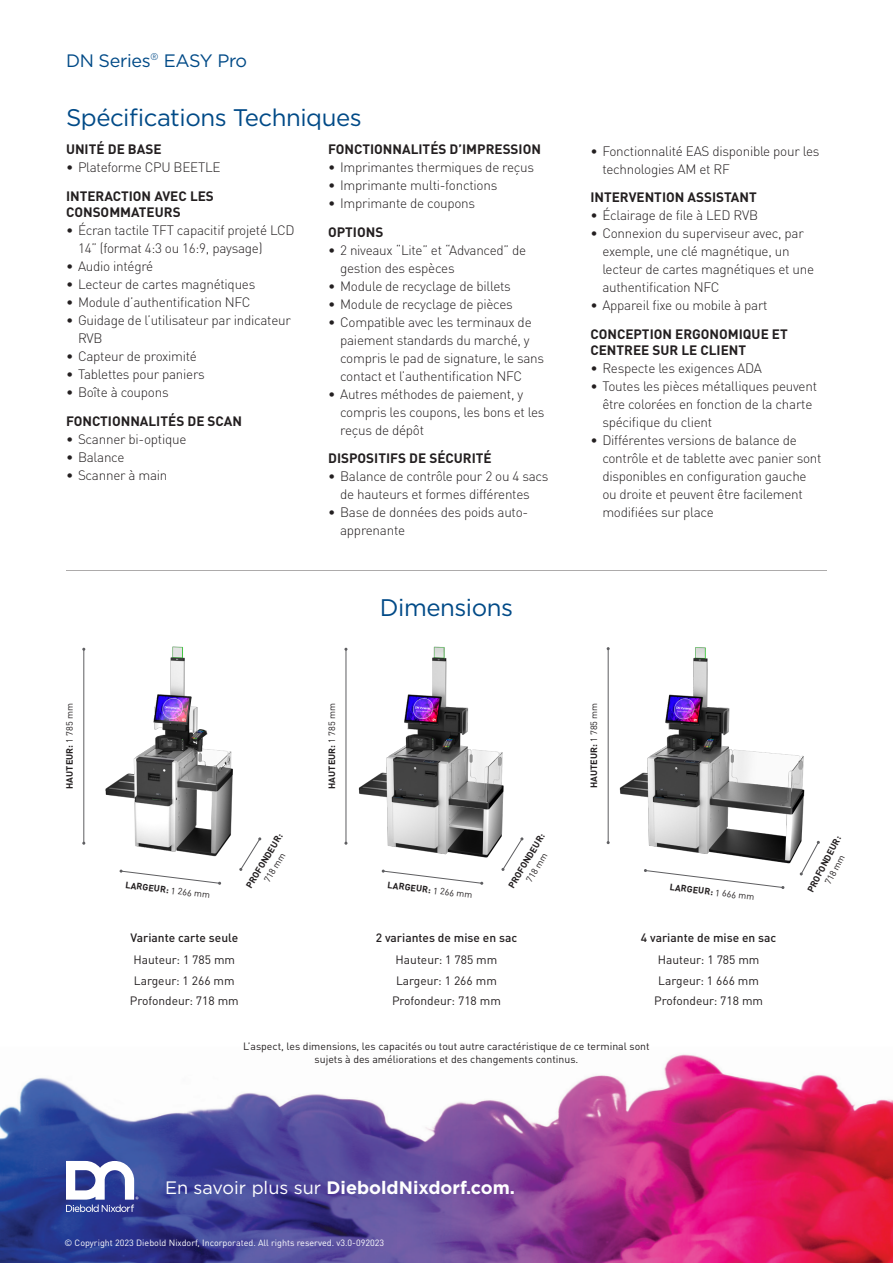
<style>
.page{position:relative;width:893px;height:1263px;background:#fff}
.page>*{position:absolute;margin:0;border:0;box-sizing:border-box;transform-origin:0 0}
.H2_-_Blue_Catagory_Titles{font:24px "Gotham";letter-spacing:-.02em;color:#004a87}
.t1{font:700 18px "Gotham";color:#fff}
.t2{font:18px "Gotham";letter-spacing:-.02em;color:#004a87}
.t3{font:300 13.5px/18px "DIN Pro";letter-spacing:-.02em;color:#231f20}
.H3_-_Section_titles{font:700 13.5px/16.5px "DIN Pro";color:#231f20}
.Dimensions{font:12px "DIN Pro";color:#231f20}
.Dimensions-2{font:500 12px "DIN Pro";color:#231f20}
.Dimensions-3{font:10.5px "DIN Pro";color:#231f20}
.t4{font:700 9.15px "DIN Pro";letter-spacing:.01em;color:#231f20}
.t5{font:9.15px "DIN Pro";color:#231f20}
.t6{font:9px "DIN Pro";color:#fff}
.s1{font-weight:400}
</style>
<div class="page">
<img style="left:0;top:1054px;width:893px;height:209px">
<svg style="left:66px;top:1161px;width:73px;height:51px"></svg>
<hr style="left:66px;top:570px;width:761px;height:1px;background:#231f20">
<svg style="left:662px;top:873px;width:122px;height:16px"></svg>
<svg style="left:395px;top:873px;width:88px;height:12px"></svg>
<svg style="left:133px;top:873px;width:88px;height:12px"></svg>
<svg style="left:800px;top:841px;width:20px;height:34px"></svg>
<hr style="left:608px;top:649px;width:1px;height:194px;background:#5e5e61">
<hr style="left:346px;top:649px;width:1px;height:194px;background:#5e5e61">
<hr style="left:83px;top:649px;width:1px;height:194px;background:#5e5e61">
<img style="left:619px;top:647px;width:188px;height:226px">
<img style="left:358px;top:646px;width:166px;height:227px">
<img style="left:105px;top:646px;width:157px;height:227px">
<p class="t2" style="left:66px;top:49px;width:183px">DN Series<sup>®</sup> EASY Pro</p>
<p class="H2_-_Blue_Catagory_Titles" style="left:66px;top:102px;width:297px">Spécifications Techniques</p>
<p class="H3_-_Section_titles" style="left:66px;top:140px;width:97px">UNITÉ DE BASE</p>
<p class="t3" style="left:66px;top:158px;width:156px">• Plateforme CPU BEETLE</p>
<p class="H3_-_Section_titles" style="left:66px;top:187px;width:149px">INTERACTION AVEC LES<br>CONSOMMATEURS</p>
<p class="t3" style="left:78px;top:221px;width:218px;text-indent:-12px">• Écran tactile TFT capacitif projeté LCD<br>14” (format 4:3 ou 16:9, paysage)</p>
<p class="t3" style="left:66px;top:257px;width:89px">• Audio intégré</p>
<p class="t3" style="left:66px;top:275px;width:191px">• Lecteur de cartes magnétiques</p>
<p class="t3" style="left:66px;top:293px;width:186px">• Module d’authentification NFC</p>
<p class="t3" style="left:78px;top:311px;width:214px;text-indent:-12px">• Guidage de l’utilisateur par indicateur<br>RVB</p>
<p class="t3" style="left:66px;top:347px;width:132px">• Capteur de proximité</p>
<p class="t3" style="left:66px;top:365px;width:140px">• Tablettes pour paniers</p>
<p class="t3" style="left:66px;top:383px;width:104px">• Boîte à coupons</p>
<p class="H3_-_Section_titles" style="left:66px;top:412px;width:178px">FONCTIONNALITÉS DE SCAN</p>
<p class="t3" style="left:66px;top:429px;width:122px">• Scanner bi-optique</p>
<p class="t3" style="left:66px;top:447px;width:60px">• Balance</p>
<p class="t3" style="left:66px;top:465px;width:103px">• Scanner à main</p>
<p class="H3_-_Section_titles" style="left:328px;top:140px;width:214px">FONCTIONNALITÉS D’IMPRESSION</p>
<p class="t3" style="left:328px;top:158px;width:208px">• Imprimantes thermiques de reçus</p>
<p class="t3" style="left:328px;top:176px;width:171px">• Imprimante multi-fonctions</p>
<p class="t3" style="left:328px;top:194px;width:149px">• Imprimante de coupons</p>
<p class="H3_-_Section_titles" style="left:328px;top:223px;width:57px">OPTIONS</p>
<p class="t3" style="left:340px;top:240px;width:188px;text-indent:-12px">• 2 niveaux “Lite” et “Advanced” de gestion des espèces</p>
<p class="t3" style="left:328px;top:276px;width:184px">• Module de recyclage de billets</p>
<p class="t3" style="left:328px;top:294px;width:186px">• Module de recyclage de pièces</p>
<p class="t3" style="left:340px;top:312px;width:205px;text-indent:-12px">• Compatible avec les terminaux de paiement standards du marché, y compris le pad de signature, le sans contact et l’authentification NFC</p>
<p class="t3" style="left:340px;top:384px;width:206px;text-indent:-12px">• Autres méthodes de paiement, y compris les coupons, les bons et les reçus de dépôt</p>
<p class="H3_-_Section_titles" style="left:328px;top:449px;width:165px">DISPOSITIFS DE SÉCURITÉ</p>
<p class="t3" style="left:328px;top:467px;width:222px;text-align:center">• Balance de contrôle pour 2 ou 4 sacs de hauteurs et formes différentes</p>
<p class="t3" style="left:340px;top:503px;width:190px;text-indent:-12px">• Base de données des poids auto&shy;apprenante</p>
<p class="t4" style="left:62px;top:789px;width:87px;rotate:-90deg">HAUTEUR: <span class="s1">1 785 mm</span></p>
<p class="t4" style="left:325px;top:789px;width:87px;rotate:-90deg">HAUTEUR: <span class="s1">1 785 mm</span></p>
<p class="H2_-_Blue_Catagory_Titles" style="left:380px;top:592px;width:135px">Dimensions</p>
<p class="t3" style="left:602px;top:141px;width:219px;text-indent:-12px">• Fonctionnalité EAS disponible pour les technologies AM et RF</p>
<p class="H3_-_Section_titles" style="left:590px;top:188px;width:168px">INTERVENTION ASSISTANT</p>
<p class="t3" style="left:590px;top:206px;width:169px">• Éclairage de file à LED RVB</p>
<p class="t3" style="left:602px;top:224px;width:213px;text-indent:-12px">• Connexion du superviseur avec, par exemple, une clé magnétique, un lecteur de cartes magnétiques et une authentification NFC</p>
<p class="t3" style="left:590px;top:296px;width:179px">• Appareil fixe ou mobile à part</p>
<p class="H3_-_Section_titles" style="left:590px;top:325px;width:199px">CONCEPTION ERGONOMIQUE ET<br>CENTREE SUR LE CLIENT</p>
<p class="t3" style="left:590px;top:359px;width:173px">• Respecte les exigences ADA</p>
<p class="t3" style="left:602px;top:377px;width:216px;text-indent:-12px">• Toutes les pièces métalliques peuvent être colorées en fonction de la charte spécifique du client</p>
<p class="t3" style="left:602px;top:431px;width:221px;text-indent:-12px">• Différentes versions de balance de contrôle et de tablette avec panier sont disponibles en configuration gauche ou droite et peuvent être facilement modifiées sur place</p>
<p class="t4" style="left:587px;top:788px;width:87px;rotate:-90deg">HAUTEUR: <span class="s1">1 785 mm</span></p>
<p class="t4" style="left:126px;top:877px;width:87px;rotate:7deg">LARGEUR: <span class="s1">1 266 mm</span></p>
<p class="t4" style="left:242px;top:884px;width:64px;rotate:-59deg">PROFONDEUR:</p>
<p class="t5" style="left:260px;top:877px;width:34px;rotate:-59deg">718 mm</p>
<p class="t4" style="left:389px;top:877px;width:87px;rotate:7deg">LARGEUR: <span class="s1">1 266 mm</span></p>
<p class="t4" style="left:504px;top:884px;width:64px;rotate:-59deg">PROFONDEUR:</p>
<p class="t4" style="left:803px;top:888px;width:64px;rotate:-62deg">PROFONDEUR:</p>
<p class="t5" style="left:522px;top:877px;width:34px;rotate:-59deg">718 mm</p>
<p class="t5" style="left:821px;top:880px;width:34px;rotate:-62deg">718 mm</p>
<p class="t4" style="left:671px;top:879px;width:87px;rotate:7deg">LARGEUR: <span class="s1">1 666 mm</span></p>
<p class="Dimensions-2" style="left:130px;top:930px;width:109px">Variante carte seule</p>
<p class="Dimensions-2" style="left:376px;top:930px;width:143px">2 variantes de mise en sac</p>
<p class="Dimensions-2" style="left:641px;top:930px;width:137px">4 variante de mise en sac</p>
<p class="Dimensions" style="left:133px;top:951px;width:103px">Hauteur: 1 785 mm</p>
<p class="Dimensions" style="left:134px;top:971px;width:102px">Largeur: 1 266 mm</p>
<p class="Dimensions" style="left:130px;top:992px;width:110px">Profondeur: 718 mm</p>
<p class="Dimensions" style="left:396px;top:951px;width:103px">Hauteur: 1 785 mm</p>
<p class="Dimensions" style="left:396px;top:971px;width:102px">Largeur: 1 266 mm</p>
<p class="Dimensions" style="left:392px;top:992px;width:110px">Profondeur: 718 mm</p>
<p class="Dimensions" style="left:658px;top:951px;width:103px">Hauteur: 1 785 mm</p>
<p class="Dimensions" style="left:658px;top:971px;width:102px">Largeur: 1 666 mm</p>
<p class="Dimensions" style="left:654px;top:992px;width:110px">Profondeur: 718 mm</p>
<p class="Dimensions-3" style="left:243px;top:1038px;width:408px">L’aspect, les dimensions, les capacités ou tout autre caractéristique de ce terminal sont</p>
<p class="Dimensions-3" style="left:315px;top:1051px;width:265px">sujets à des améliorations et des changements continus.</p>
<h2 class="t1" style="left:165px;top:1176px;width:352px"><span class="s1">En savoir plus sur</span> DieboldNixdorf.com.</h2>
<p class="t6" style="left:64px;top:1235px;width:321px">© Copyright 2023 Diebold Nixdorf, Incorporated. All rights reserved. v3.0-092023</p>
</div>
